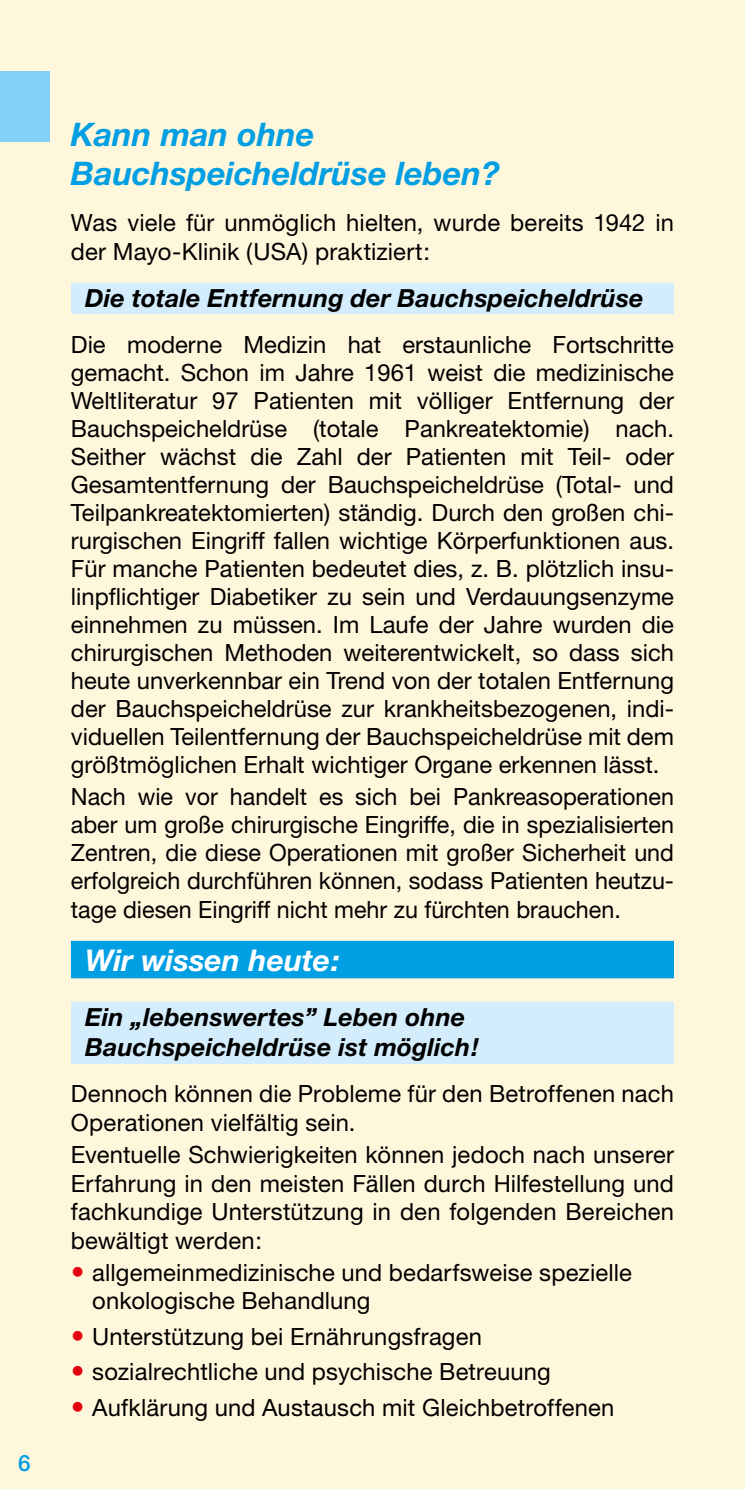
<style>
.page{position:relative;width:745px;height:1489px;background:#fff}
.page>*{position:absolute;margin:0;border:0;box-sizing:border-box;transform-origin:0 0}
.t1{font:italic 700 32.5px/39px "Helvetica Neue";letter-spacing:-.005em;color:#009ee3}
.t2{font:italic 700 30px "Helvetica Neue";color:#fff}
.t3{font:italic 700 25px/30px "Helvetica Neue";letter-spacing:.005em;color:#000}
.t4{font:23.75px/28px "Helvetica Neue";letter-spacing:.005em;color:#000}
.t5{font:500 22.5px "Helvetica Neue";color:#009ee3}
</style>
<div class="page">
<div style="left:0;top:0;width:744px;height:1488px;background:#fff7dc"></div>
<div style="left:0;top:71px;width:50px;height:71px;background:#82d0f5"></div>
<div style="left:71px;top:283px;width:602px;height:31px;background:#d4edfc"></div>
<div style="left:71px;top:940px;width:602px;height:38px;background:#009ee3"></div>
<div style="left:71px;top:1001px;width:602px;height:63px;background:#d4edfc"></div>
<p class="t5" style="left:18px;top:1449px;width:14px">6</p>
<h1 class="t1" style="left:71px;top:114px;width:430px">Kann man ohne<br>Bauchspeicheldrüse leben?</h1>
<p class="t4" style="left:71px;top:208px;width:604px">Was viele für unmöglich hielten, wurde bereits 1942 in der Mayo-Klinik (USA) praktiziert:</p>
<p class="t3" style="left:85px;top:283px;width:559px">Die totale Entfernung der Bauchspeicheldrüse</p>
<p class="t4" style="left:71px;top:330px;width:604px;text-align:justify">Die moderne Medizin hat erstaunliche Fortschritte gemacht. Schon im Jahre 1961 weist die medizinische Weltliteratur 97 Patienten mit völliger Entfernung der Bauchspeicheldrüse (totale Pankreatektomie) nach.<br>Seither wächst die Zahl der Patienten mit Teil- oder Gesamtentfernung der Bauchspeicheldrüse (Total- und Teilpankreatektomierten) ständig. Durch den großen chi&shy;rurgischen Eingriff fallen wichtige Körperfunktionen aus.<br>Für manche Patienten bedeutet dies, z. B. plötzlich insu&shy;linpflichtiger Diabetiker zu sein und Verdauungsenzyme einnehmen zu müssen. Im Laufe der Jahre wurden die chirurgischen Methoden weiterentwickelt, so dass sich heute unverkennbar ein Trend von der totalen Entfernung der Bauchspeicheldrüse zur krankheitsbezogenen, indi&shy;viduellen Teilentfernung der Bauchspeicheldrüse mit dem größtmöglichen Erhalt wichtiger Organe erkennen lässt.</p>
<p class="t4" style="left:71px;top:782px;width:604px;text-align:justify">Nach wie vor handelt es sich bei Pankreasoperationen aber um große chirurgische Eingriffe, die in spezialisierten Zentren, die diese Operationen mit großer Sicherheit und erfolgreich durchführen können, sodass Patienten heutzu&shy;tage diesen Eingriff nicht mehr zu fürchten brauchen.</p>
<p class="t2" style="left:85px;top:942px;width:256px">Wir wissen heute:</p>
<p class="t3" style="left:85px;top:1001px;width:395px">Ein „lebenswertes” Leben ohne<br>Bauchspeicheldrüse ist möglich!</p>
<p class="t4" style="left:71px;top:1079px;width:604px">Dennoch können die Probleme für den Betroffenen nach<br>Operationen vielfältig sein.</p>
<p class="t4" style="left:71px;top:1139px;width:604px;text-align:justify">Eventuelle Schwierigkeiten können jedoch nach unserer Erfahrung in den meisten Fällen durch Hilfestellung und fachkundige Unterstützung in den folgenden Bereichen bewältigt werden:</p>
<p class="t4" style="left:92px;top:1257px;width:541px">allgemeinmedizinische und bedarfsweise spezielle onkologische Behandlung</p>
<p class="t4" style="left:92px;top:1317px;width:523px;line-height:35.5px">Unterstützung bei Ernährungsfragen sozialrechtliche und psychische Betreuung<br>Aufklärung und Austausch mit Gleichbetroffenen</p>
</div>
